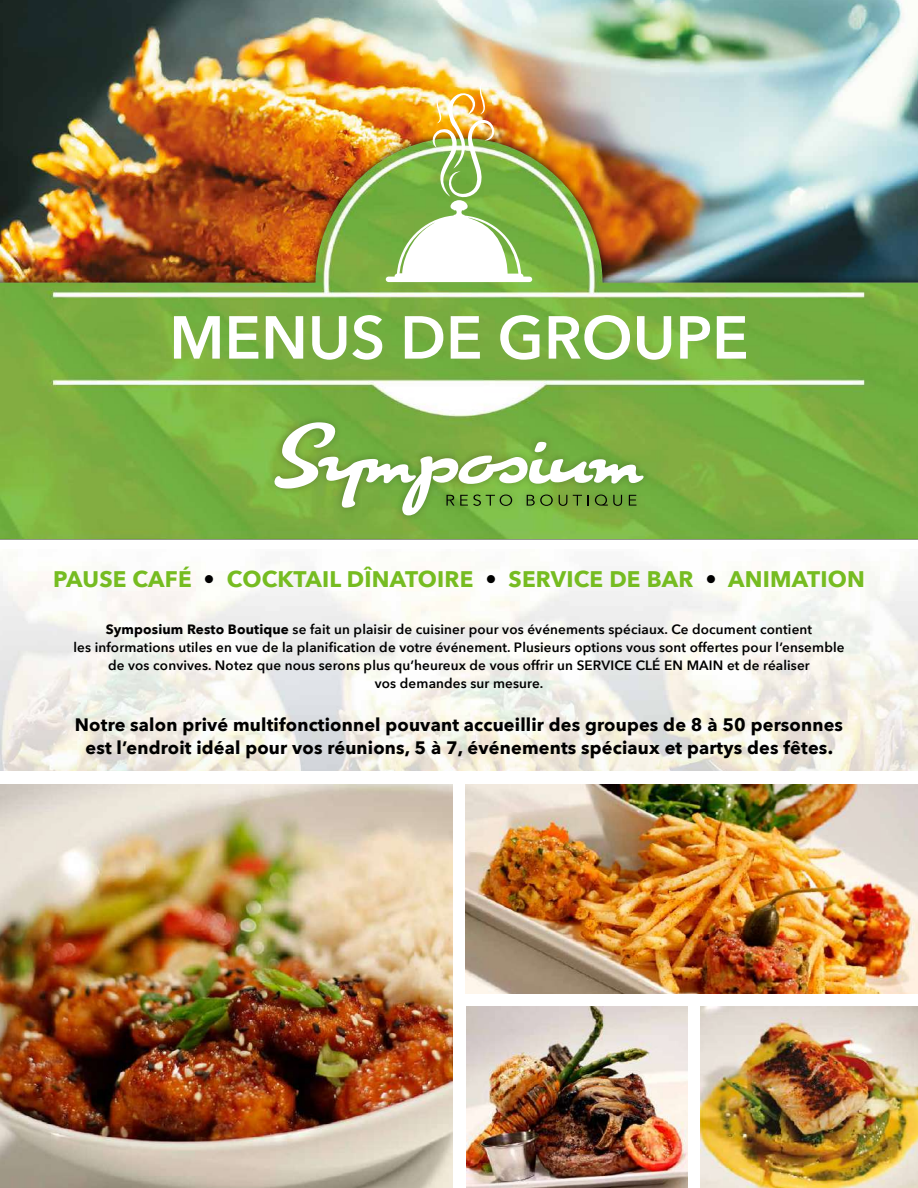
<style>
.page{position:relative;width:918px;height:1188px;background:#fff}
.page>*{position:absolute;margin:0;border:0;box-sizing:border-box;transform-origin:0 0}
.t1{font:600 60px "Avenir Next";color:#fff}
.t2{font:700 22.5px "Avenir Next";letter-spacing:.01em;color:#76bc21}
.t3{font:700 18px/22.5px "Avenir Next";letter-spacing:.01em;color:#000;text-align:center}
.t4{font:600 13.5px/18px "Avenir Next";letter-spacing:.01em;color:#000;text-align:center}
.s1{color:#000}
.s2{font-weight:700}
</style>
<div class="page">
<img style="left:0;top:0;width:918px;height:130px">
<img style="left:0;top:561px;width:918px;height:210px">
<div style="left:0;top:130px;width:918px;height:417px;background:#000;opacity:.75"></div>
<img style="left:0;top:139px;width:918px;height:400px">
<div style="left:0;top:540px;width:918px;height:9px;background:#fff"></div>
<div style="left:267px;top:414px;width:384px;height:109px;background:#000;opacity:.25"></div>
<svg style="left:273px;top:422px;width:371px;height:93px"></svg>
<img style="left:0;top:784px;width:453px;height:404px">
<img style="left:465px;top:784px;width:453px;height:210px">
<img style="left:701px;top:1007px;width:217px;height:181px">
<img style="left:467px;top:1007px;width:221px;height:181px">
<img style="left:386px;top:81px;width:146px;height:201px">
<h1 class="t1" style="left:169px;top:286px;width:581px">MENUS DE GROUPE</h1>
<h2 class="t2" style="left:53px;top:565px;width:813px">PAUSE CAFÉ <span class="s1">•</span> COCKTAIL DÎNATOIRE <span class="s1">•</span> SERVICE DE BAR <span class="s1">•</span> ANIMATION</h2>
<p class="t4" style="left:73px;top:620px;width:773px"><span class="s2">Symposium Resto Boutique</span> se fait un plaisir de cuisiner pour vos événements spéciaux. Ce document contient<br>les informations utiles en vue de la planification de votre événement. Plusieurs options vous sont offertes pour l’ensemble de vos convives. Notez que nous serons plus qu’heureux de vous offrir un SERVICE CLÉ EN MAIN et de réaliser<br>vos demandes sur mesure.</p>
<h3 class="t3" style="left:75px;top:713px;width:770px">Notre salon privé multifonctionnel pouvant accueillir des groupes de 8 à 50 personnes est l’endroit idéal pour vos réunions, 5 à 7, événements spéciaux et partys des fêtes.</h3>
</div>
